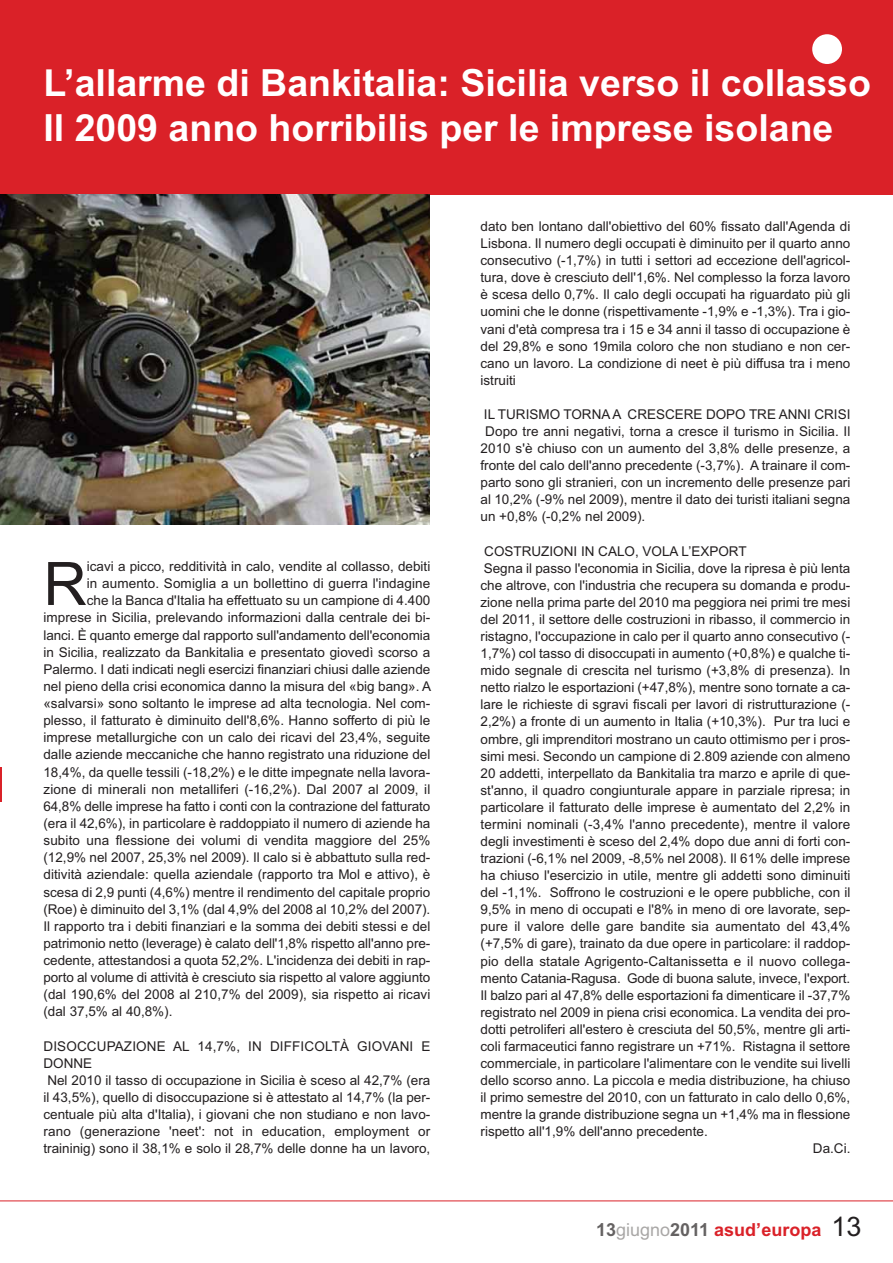
<style>
.page{position:relative;width:893px;height:1263px;background:#fff}
.page>*{position:absolute;margin:0;border:0;box-sizing:border-box;transform-origin:0 0}
.t1{font:60px "Arial";color:#231f20}
.t2{font:700 37.5px/45px "Arial";color:#fff}
.t3{font:700 18px "Arial";color:#da2128}
.t4{font:13.5px/17.1px "Arial";color:#231f20}
.s1{color:#656262}
.s2{font-weight:400;color:#a9a7a6}
.s3{font-weight:400;font-size:27px;color:#231f20}
</style>
<div class="page">
<div style="left:0;top:0;width:892px;height:194px;background:#da2128"></div>
<div style="left:812px;top:34px;width:30px;height:30px;background:#fff;border-radius:50%"></div>
<img style="left:0;top:194px;width:429px;height:330px">
<hr style="left:0;top:1201px;width:892px;height:1px;background:#da2128">
<hr style="left:0;top:767px;width:2px;height:34px;background:#da2128">
<h2 class="t2" style="left:43px;top:64px;width:829px">L’allarme di Bankitalia: Sicilia verso il collasso<br>Il 2009 anno horribilis per le imprese isolane</h2>
<h1 class="t1" style="left:43px;top:562px;width:45px">R</h1>
<p class="t4" style="left:87px;top:559px;width:345px">icavi a picco, redditività in calo, vendite al collasso, debiti</p>
<p class="t4" style="left:87px;top:576px;width:345px">in aumento. Somiglia a un bollettino di guerra l'indagine</p>
<p class="t4" style="left:87px;top:593px;width:345px">che la Banca d'Italia ha effettuato su un campione di 4.400</p>
<p class="t4" style="left:43px;top:611px;width:388px">imprese in Sicilia, prelevando informazioni dalla centrale dei bi-</p>
<p class="t4" style="left:43px;top:628px;width:388px">lanci. È quanto emerge dal rapporto sull'andamento dell'economia</p>
<p class="t4" style="left:43px;top:645px;width:388px">in Sicilia, realizzato da Bankitalia e presentato giovedì scorso a</p>
<p class="t4" style="left:43px;top:662px;width:388px">Palermo. I dati indicati negli esercizi finanziari chiusi dalle aziende</p>
<p class="t4" style="left:43px;top:679px;width:389px">nel pieno della crisi economica danno la misura del «big bang». A</p>
<p class="t4" style="left:43px;top:696px;width:388px">«salvarsi» sono soltanto le imprese ad alta tecnologia. Nel com-</p>
<p class="t4" style="left:43px;top:713px;width:388px">plesso, il fatturato è diminuito dell'8,6%. Hanno sofferto di più le</p>
<p class="t4" style="left:43px;top:730px;width:388px">imprese metallurgiche con un calo dei ricavi del 23,4%, seguite</p>
<p class="t4" style="left:43px;top:748px;width:388px">dalle aziende meccaniche che hanno registrato una riduzione del</p>
<p class="t4" style="left:43px;top:765px;width:388px">18,4%, da quelle tessili (-18,2%) e le ditte impegnate nella lavora-</p>
<p class="t4" style="left:43px;top:782px;width:388px">zione di minerali non metalliferi (-16,2%). Dal 2007 al 2009, il</p>
<p class="t4" style="left:43px;top:799px;width:388px">64,8% delle imprese ha fatto i conti con la contrazione del fatturato</p>
<p class="t4" style="left:43px;top:816px;width:388px">(era il 42,6%), in particolare è raddoppiato il numero di aziende ha</p>
<p class="t4" style="left:43px;top:833px;width:388px">subito una flessione dei volumi di vendita maggiore del 25%</p>
<p class="t4" style="left:43px;top:850px;width:388px">(12,9% nel 2007, 25,3% nel 2009). Il calo si è abbattuto sulla red-</p>
<p class="t4" style="left:43px;top:867px;width:388px">ditività aziendale: quella aziendale (rapporto tra Mol e attivo), è</p>
<p class="t4" style="left:43px;top:885px;width:388px">scesa di 2,9 punti (4,6%) mentre il rendimento del capitale proprio</p>
<p class="t4" style="left:43px;top:902px;width:388px">(Roe) è diminuito del 3,1% (dal 4,9% del 2008 al 10,2% del 2007).</p>
<p class="t4" style="left:43px;top:919px;width:388px">Il rapporto tra i debiti finanziari e la somma dei debiti stessi e del</p>
<p class="t4" style="left:43px;top:936px;width:388px">patrimonio netto (leverage) è calato dell'1,8% rispetto all'anno pre-</p>
<p class="t4" style="left:43px;top:953px;width:388px">cedente, attestandosi a quota 52,2%. L'incidenza dei debiti in rap-</p>
<p class="t4" style="left:43px;top:970px;width:388px">porto al volume di attività è cresciuto sia rispetto al valore aggiunto</p>
<p class="t4" style="left:43px;top:987px;width:388px">(dal 190,6% del 2008 al 210,7% del 2009), sia rispetto ai ricavi</p>
<p class="t4" style="left:43px;top:1004px;width:130px">(dal 37,5% al 40,8%).</p>
<p class="t4" style="left:43px;top:1039px;width:388px">DISOCCUPAZIONE AL 14,7%, IN DIFFICOLTÀ GIOVANI E DONNE<br>Nel 2010 il tasso di occupazione in Sicilia è sceso al 42,7% (era il 43,5%), quello di disoccupazione si è attestato al 14,7% (la per&shy;centuale più alta d'Italia), i giovani che non studiano e non lavo&shy;rano (generazione 'neet': not in education, employment or traininig) sono il 38,1% e solo il 28,7% delle donne ha un lavoro,</p>
<p class="t4" style="left:480px;top:219px;width:371px;text-align:justify">dato ben lontano dall'obiettivo del 60% fissato dall'Agenda di Lisbona. Il numero degli occupati è diminuito per il quarto anno consecutivo (-1,7%) in tutti i settori ad eccezione dell'agricol&shy;tura, dove è cresciuto dell'1,6%. Nel complesso la forza lavoro è scesa dello 0,7%. Il calo degli occupati ha riguardato più gli uomini che le donne (rispettivamente -1,9% e -1,3%). Tra i gio&shy;vani d'età compresa tra i 15 e 34 anni il tasso di occupazione è del 29,8% e sono 19mila coloro che non studiano e non cer&shy;cano un lavoro. La condizione di neet è più diffusa tra i meno istruiti</p>
<p class="t4" style="left:484px;top:407px;width:368px">IL TURISMO TORNA A CRESCERE DOPO TRE ANNI CRISI</p>
<p class="t4" style="left:485px;top:424px;width:367px">Dopo tre anni negativi, torna a cresce il turismo in Sicilia. Il</p>
<p class="t4" style="left:480px;top:441px;width:371px">2010 s'è chiuso con un aumento del 3,8% delle presenze, a</p>
<p class="t4" style="left:480px;top:458px;width:371px">fronte del calo dell'anno precedente (-3,7%). A trainare il com-</p>
<p class="t4" style="left:480px;top:475px;width:371px">parto sono gli stranieri, con un incremento delle presenze pari</p>
<p class="t4" style="left:480px;top:492px;width:371px">al 10,2% (-9% nel 2009), mentre il dato dei turisti italiani segna</p>
<p class="t4" style="left:480px;top:510px;width:166px">un +0,8% (-0,2% nel 2009).</p>
<p class="t4" style="left:484px;top:544px;width:264px">COSTRUZIONI IN CALO, VOLA L’EXPORT</p>
<p class="t4" style="left:484px;top:561px;width:368px">Segna il passo l'economia in Sicilia, dove la ripresa è più lenta</p>
<p class="t4" style="left:480px;top:578px;width:371px">che altrove, con l'industria che recupera su domanda e produ-</p>
<p class="t4" style="left:480px;top:595px;width:371px">zione nella prima parte del 2010 ma peggiora nei primi tre mesi</p>
<p class="t4" style="left:480px;top:612px;width:371px">del 2011, il settore delle costruzioni in ribasso, il commercio in</p>
<p class="t4" style="left:480px;top:629px;width:371px">ristagno, l'occupazione in calo per il quarto anno consecutivo (-</p>
<p class="t4" style="left:480px;top:646px;width:371px">1,7%) col tasso di disoccupati in aumento (+0,8%) e qualche ti-</p>
<p class="t4" style="left:480px;top:663px;width:371px">mido segnale di crescita nel turismo (+3,8% di presenza). In</p>
<p class="t4" style="left:480px;top:680px;width:371px">netto rialzo le esportazioni (+47,8%), mentre sono tornate a ca-</p>
<p class="t4" style="left:480px;top:697px;width:371px">lare le richieste di sgravi fiscali per lavori di ristrutturazione (-</p>
<p class="t4" style="left:480px;top:714px;width:371px">2,2%) a fronte di un aumento in Italia (+10,3%). Pur tra luci e</p>
<p class="t4" style="left:480px;top:732px;width:371px">ombre, gli imprenditori mostrano un cauto ottimismo per i pros-</p>
<p class="t4" style="left:480px;top:749px;width:371px">simi mesi. Secondo un campione di 2.809 aziende con almeno</p>
<p class="t4" style="left:480px;top:766px;width:371px">20 addetti, interpellato da Bankitalia tra marzo e aprile di que-</p>
<p class="t4" style="left:480px;top:783px;width:371px">st'anno, il quadro congiunturale appare in parziale ripresa; in</p>
<p class="t4" style="left:480px;top:800px;width:371px">particolare il fatturato delle imprese è aumentato del 2,2% in</p>
<p class="t4" style="left:480px;top:817px;width:371px">termini nominali (-3,4% l'anno precedente), mentre il valore</p>
<p class="t4" style="left:480px;top:834px;width:371px">degli investimenti è sceso del 2,4% dopo due anni di forti con-</p>
<p class="t4" style="left:480px;top:851px;width:371px">trazioni (-6,1% nel 2009, -8,5% nel 2008). Il 61% delle imprese</p>
<p class="t4" style="left:480px;top:868px;width:371px">ha chiuso l'esercizio in utile, mentre gli addetti sono diminuiti</p>
<p class="t4" style="left:480px;top:885px;width:371px">del -1,1%. Soffrono le costruzioni e le opere pubbliche, con il</p>
<p class="t4" style="left:480px;top:902px;width:371px">9,5% in meno di occupati e l'8% in meno di ore lavorate, sep-</p>
<p class="t4" style="left:480px;top:919px;width:371px">pure il valore delle gare bandite sia aumentato del 43,4%</p>
<p class="t4" style="left:480px;top:937px;width:371px">(+7,5% di gare), trainato da due opere in particolare: il raddop-</p>
<p class="t4" style="left:480px;top:954px;width:371px">pio della statale Agrigento-Caltanissetta e il nuovo collega-</p>
<p class="t4" style="left:480px;top:971px;width:371px">mento Catania-Ragusa. Gode di buona salute, invece, l'export.</p>
<p class="t4" style="left:480px;top:988px;width:371px">Il balzo pari al 47,8% delle esportazioni fa dimenticare il -37,7%</p>
<p class="t4" style="left:480px;top:1005px;width:371px">registrato nel 2009 in piena crisi economica. La vendita dei pro-</p>
<p class="t4" style="left:480px;top:1022px;width:371px">dotti petroliferi all'estero è cresciuta del 50,5%, mentre gli arti-</p>
<p class="t4" style="left:480px;top:1039px;width:371px">coli farmaceutici fanno registrare un +71%. Ristagna il settore</p>
<p class="t4" style="left:480px;top:1056px;width:371px">commerciale, in particolare l'alimentare con le vendite sui livelli</p>
<p class="t4" style="left:480px;top:1073px;width:371px">dello scorso anno. La piccola e media distribuzione, ha chiuso</p>
<p class="t4" style="left:480px;top:1090px;width:371px">il primo semestre del 2010, con un fatturato in calo dello 0,6%,</p>
<p class="t4" style="left:480px;top:1107px;width:371px">mentre la grande distribuzione segna un +1,4% ma in flessione</p>
<p class="t4" style="left:480px;top:1124px;width:229px">rispetto all'1,9% dell'anno precedente.</p>
<p class="t4" style="left:813px;top:1142px;width:39px">Da.Ci.</p>
<h3 class="t3" style="left:596px;top:1223px;width:267px"><span class="s1">13</span><span class="s2">giugno</span><span class="s1">2011</span> asud’europa <span class="s3">13</span></h3>
</div>
